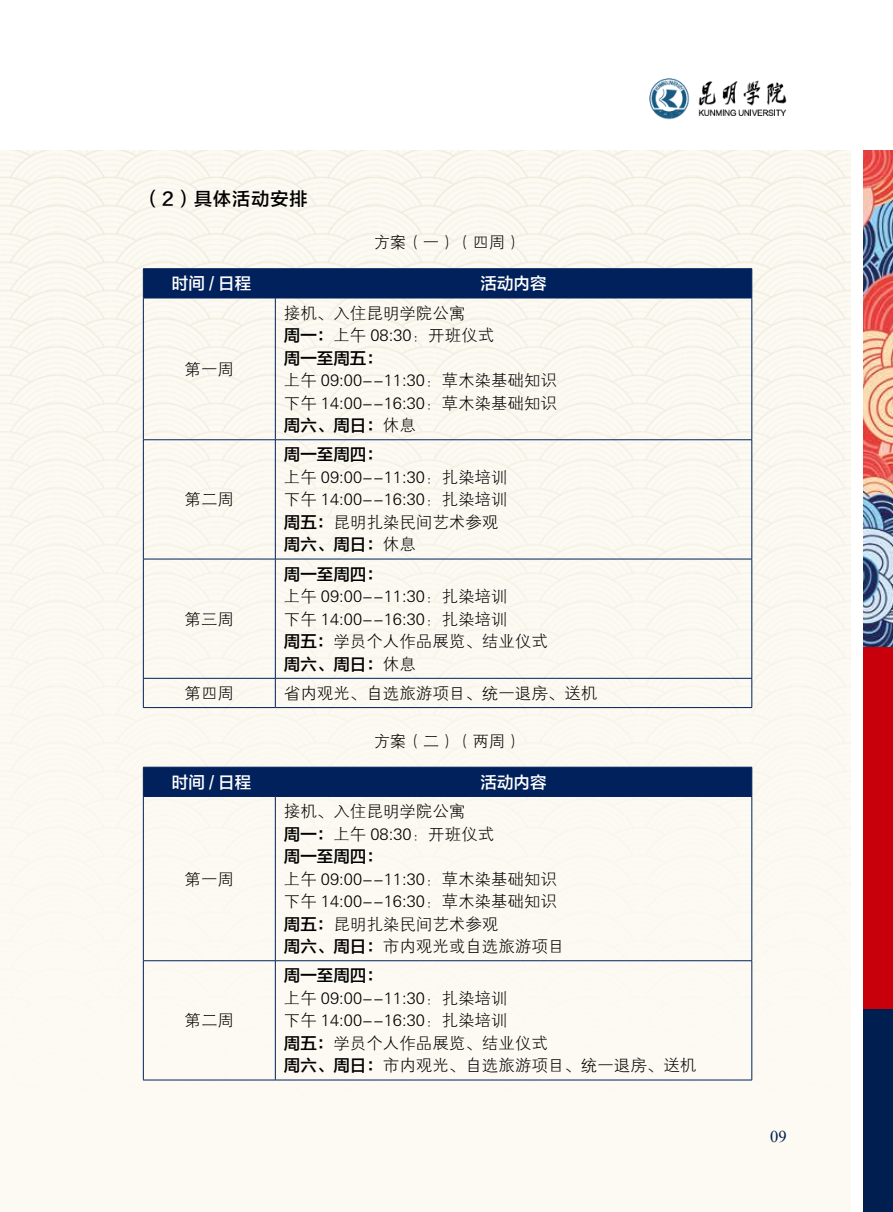
<style>
.page{position:relative;width:893px;height:1212px;background:#fff}
.page>*{position:absolute;margin:0;border:0;box-sizing:border-box;transform-origin:0 0}
.t1{font:18px "FZLTZHK GBK1 0";letter-spacing:.06em;color:#000}
.t2{font:16.5px/22.5px "FZXH1 JW GB1 0";color:#000}
.t3{font:16.5px "FZLTZHK GBK1 0";color:#000}
.t4{font:16.5px "FZLTZHK GBK1 0";color:#fff}
.t5{font:16.5px "Times New Roman";color:#001f50}
.s1{font-family:"FZLTZHK GBK1 0"}
.s2{font-family:"FZXH1 JW GB1 0"}
</style>
<div class="page">
<div style="left:0;top:151px;width:850px;height:1061px;background:#fbfaf2"></div>
<img style="left:863px;top:151px;width:30px;height:496px">
<div style="left:863px;top:647px;width:30px;height:371px;background:#c7000b"></div>
<div style="left:863px;top:1009px;width:30px;height:203px;background:#001f50"></div>
<img style="left:649px;top:78px;width:138px;height:42px">
<img style="left:0;top:152px;width:1px;height:722px">
<hr style="left:143px;top:298px;width:1px;height:141px;background:#00215b">
<hr style="left:275px;top:298px;width:1px;height:141px;background:#00215b">
<hr style="left:752px;top:298px;width:1px;height:141px;background:#00215b">
<hr style="left:143px;top:439px;width:132px;height:1px;background:#00215b">
<hr style="left:143px;top:440px;width:1px;height:119px;background:#00215b">
<hr style="left:275px;top:439px;width:477px;height:1px;background:#00215b">
<hr style="left:275px;top:440px;width:1px;height:119px;background:#00215b">
<hr style="left:752px;top:440px;width:1px;height:119px;background:#00215b">
<hr style="left:143px;top:559px;width:132px;height:1px;background:#00215b">
<hr style="left:143px;top:559px;width:1px;height:119px;background:#00215b">
<hr style="left:275px;top:559px;width:477px;height:1px;background:#00215b">
<hr style="left:275px;top:559px;width:1px;height:119px;background:#00215b">
<hr style="left:752px;top:559px;width:1px;height:119px;background:#00215b">
<hr style="left:143px;top:678px;width:132px;height:1px;background:#00215b">
<svg style="left:143px;top:678px;width:1px;height:29px"></svg>
<hr style="left:275px;top:678px;width:477px;height:1px;background:#00215b">
<svg style="left:275px;top:678px;width:1px;height:29px"></svg>
<svg style="left:752px;top:678px;width:1px;height:29px"></svg>
<hr style="left:143px;top:707px;width:132px;height:1px;background:#00215b">
<hr style="left:275px;top:707px;width:477px;height:1px;background:#00215b">
<hr style="left:143px;top:268px;width:132px;height:1px;background:#00215b">
<hr style="left:275px;top:268px;width:477px;height:1px;background:#00215b">
<div style="left:143px;top:269px;width:610px;height:29px;background:#00215b"></div>
<hr style="left:143px;top:298px;width:132px;height:1px;background:#00215b">
<hr style="left:275px;top:298px;width:477px;height:1px;background:#00215b">
<hr style="left:143px;top:797px;width:1px;height:163px;background:#00215b">
<hr style="left:275px;top:797px;width:1px;height:163px;background:#00215b">
<hr style="left:752px;top:797px;width:1px;height:163px;background:#00215b">
<hr style="left:143px;top:960px;width:132px;height:1px;background:#00215b">
<hr style="left:143px;top:961px;width:1px;height:119px;background:#00215b">
<hr style="left:275px;top:960px;width:477px;height:1px;background:#00215b">
<hr style="left:275px;top:961px;width:1px;height:119px;background:#00215b">
<hr style="left:752px;top:961px;width:1px;height:119px;background:#00215b">
<hr style="left:143px;top:1080px;width:132px;height:1px;background:#00215b">
<hr style="left:275px;top:1080px;width:477px;height:1px;background:#00215b">
<div style="left:143px;top:767px;width:610px;height:29px;background:#00215b"></div>
<hr style="left:143px;top:796px;width:132px;height:1px;background:#00215b">
<hr style="left:275px;top:796px;width:477px;height:1px;background:#00215b">
<p class="t1" style="left:143px;top:189px;width:166px">（2）具体活动安排</p>
<p class="t2" style="left:373px;top:232px;width:150px">方案（一）（四周）</p>
<p class="t4" style="left:172px;top:274px;width:81px">时间 / 日程</p>
<p class="t4" style="left:481px;top:274px;width:67px">活动内容</p>
<p class="t2" style="left:185px;top:358px;width:51px">第一周</p>
<p class="t2" style="left:185px;top:489px;width:51px">第二周</p>
<p class="t2" style="left:185px;top:608px;width:51px">第三周</p>
<p class="t2" style="left:284px;top:302px;width:212px">接机、入住昆明学院公寓<br><span class="s1">周一：</span>上午 08:30：开班仪式</p>
<p class="t3" style="left:284px;top:349px;width:100px">周一至周五：</p>
<p class="t2" style="left:284px;top:369px;width:275px">上午 09:00--11:30：草木染基础知识下午 14:00--16:30：草木染基础知识</p>
<p class="t3" style="left:284px;top:416px;width:133px">周六、周日：<span class="s2">休息</span></p>
<p class="t3" style="left:284px;top:446px;width:100px">周一至周四：</p>
<p class="t2" style="left:284px;top:466px;width:225px;text-align:justify">上午 09:00--11:30：扎染培训下午 14:00--16:30：扎染培训<span class="s1">周五：</span>昆明扎染民间艺术参观</p>
<p class="t3" style="left:284px;top:536px;width:133px">周六、周日：<span class="s2">休息</span></p>
<p class="t3" style="left:284px;top:565px;width:100px">周一至周四：</p>
<p class="t2" style="left:284px;top:586px;width:265px">上午 09:00--11:30：扎染培训<br>下午 14:00--16:30：扎染培训<br><span class="s1">周五：</span>学员个人作品展览、结业仪式</p>
<p class="t3" style="left:284px;top:655px;width:133px">周六、周日：<span class="s2">休息</span></p>
<p class="t2" style="left:185px;top:682px;width:51px">第四周</p>
<p class="t2" style="left:284px;top:682px;width:315px">省内观光、自选旅游项目、统一退房、送机</p>
<p class="t2" style="left:373px;top:730px;width:150px">方案（二）（两周）</p>
<p class="t4" style="left:172px;top:773px;width:81px">时间 / 日程</p>
<p class="t4" style="left:481px;top:773px;width:67px">活动内容</p>
<p class="t2" style="left:185px;top:868px;width:51px">第一周</p>
<p class="t2" style="left:185px;top:1010px;width:51px">第二周</p>
<p class="t2" style="left:284px;top:800px;width:212px">接机、入住昆明学院公寓<br><span class="s1">周一：</span>上午 08:30：开班仪式</p>
<p class="t3" style="left:284px;top:847px;width:100px">周一至周四：</p>
<p class="t2" style="left:284px;top:868px;width:282px">上午 09:00--11:30：草木染基础知识下午 14:00--16:30：草木染基础知识<span class="s1">周五：</span>昆明扎染民间艺术参观<br><span class="s1">周六、周日：</span>市内观光或自选旅游项目</p>
<p class="t3" style="left:284px;top:966px;width:100px">周一至周四：</p>
<p class="t2" style="left:284px;top:987px;width:414px">上午 09:00--11:30：扎染培训<br>下午 14:00--16:30：扎染培训<br><span class="s1">周五：</span>学员个人作品展览、结业仪式<br><span class="s1">周六、周日：</span>市内观光、自选旅游项目、统一退房、送机</p>
<p class="t5" style="left:770px;top:1125px;width:18px">09</p>
</div>
